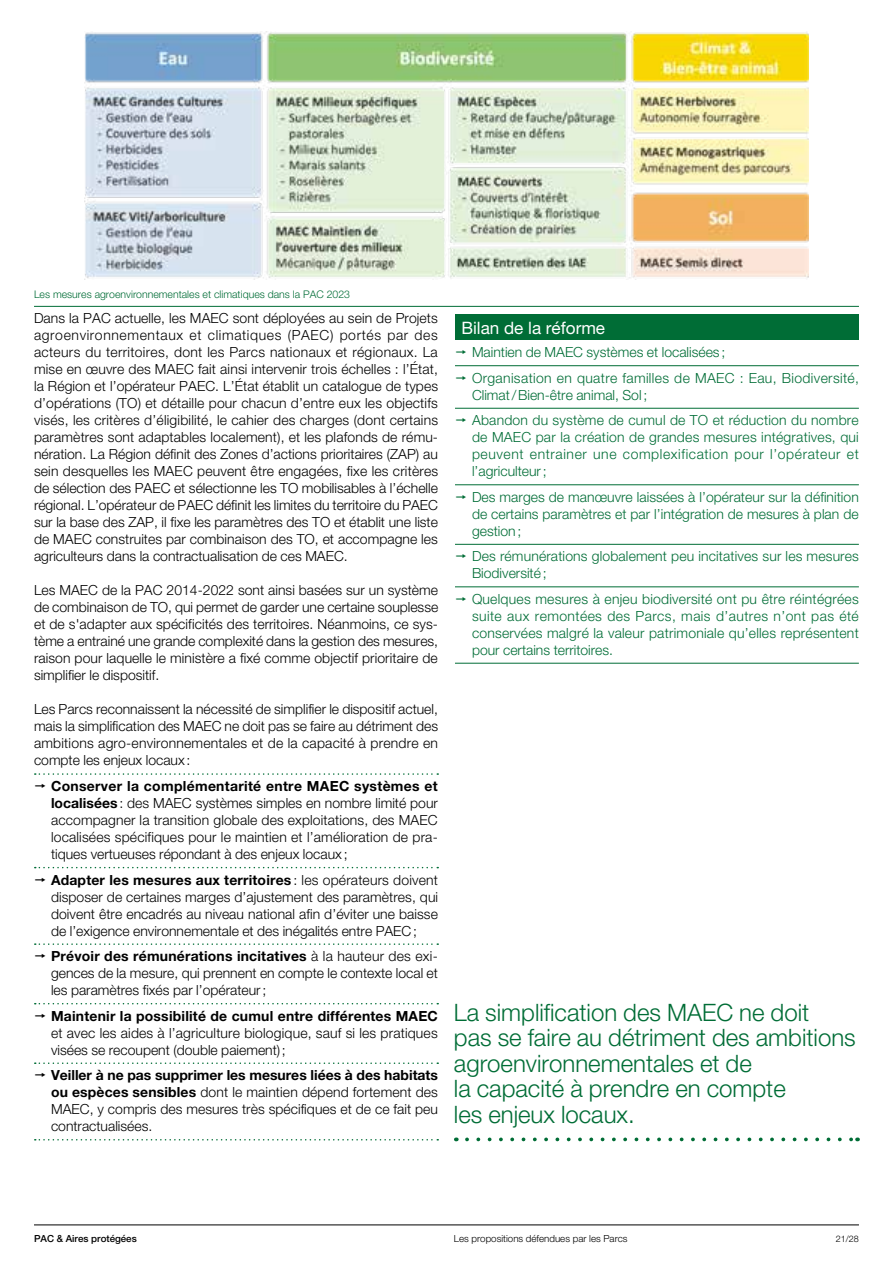
<style>
.page{position:relative;width:893px;height:1263px;background:#fff}
.page>*{position:absolute;margin:0;border:0;box-sizing:border-box;transform-origin:0 0}
.t1{font:24px/25.5px "Helvetica Neue LT 45 Lt";color:#006d36}
.t2{font:17.1px "Helvetica Neue LT 55 Rm";color:#fff}
.t3{font:13.95px/17px "Helvetica Neue LT 45 Lt";color:#000;text-align:justify}
.t4{font:13.95px/17px "Helvetica Neue LT 45 Lt";letter-spacing:.01em;color:#006d36}
.t5{font:13.95px "Helvetica Neue LT 75 Bd";letter-spacing:.015em;color:#000}
.t6{font:10.5px "Helvetica Neue LT 45 Lt";color:#006d36}
.t7{font:9.75px "Helvetica Neue LT 45 Lt";color:#000}
.t8{font:9.75px "Helvetica Neue LT 65 Md";color:#000}
.t9{font:9px "Helvetica Neue LT 45 Lt";color:#000}
.s1{font-family:"Helvetica Neue LT 75 Bd"}
.s2{font-family:"Helvetica Neue LT 45 Lt"}
</style>
<div class="page">
<hr style="left:34px;top:1224px;width:825px;height:1px;background:#000">
<svg style="left:35px;top:773px;width:403px;height:2px"></svg>
<svg style="left:35px;top:867px;width:403px;height:1px"></svg>
<svg style="left:35px;top:943px;width:403px;height:2px"></svg>
<svg style="left:35px;top:1003px;width:403px;height:1px"></svg>
<svg style="left:35px;top:1062px;width:403px;height:2px"></svg>
<svg style="left:35px;top:1139px;width:403px;height:1px"></svg>
<img style="left:85px;top:32px;width:723px;height:248px">
<div style="left:455px;top:315px;width:404px;height:25px;background:#006d36"></div>
<hr style="left:455px;top:365px;width:404px;height:1px;background:#006d36">
<hr style="left:455px;top:408px;width:404px;height:1px;background:#006d36">
<hr style="left:455px;top:484px;width:404px;height:1px;background:#006d36">
<hr style="left:455px;top:544px;width:404px;height:1px;background:#006d36">
<hr style="left:455px;top:587px;width:404px;height:1px;background:#006d36">
<hr style="left:455px;top:663px;width:404px;height:1px;background:#006d36">
<hr style="left:34px;top:306px;width:825px;height:1px;background:#006d36">
<svg style="left:467px;top:1137px;width:384px;height:4px"></svg>
<p class="t6" style="left:34px;top:287px;width:318px">Les mesures agroenvironnementales et climatiques dans la PAC 2023</p>
<p class="t3" style="left:34px;top:309px;width:406px">Dans la PAC actuelle, les MAEC sont déployées au sein de Projets agroenvironnementaux et climatiques (PAEC) portés par des acteurs du territoires, dont les Parcs nationaux et régionaux. La mise en œuvre des MAEC fait ainsi intervenir trois échelles : l’État, la Région et l’opérateur PAEC. L’État établit un catalogue de types d’opérations (TO) et détaille pour chacun d’entre eux les objectifs visés, les critères d’éligibilité, le cahier des charges (dont certains paramètres sont adaptables localement), et les plafonds de rému&shy;nération. La Région définit des Zones d’actions prioritaires (ZAP) au sein desquelles les MAEC peuvent être engagées, fixe les critères de sélection des PAEC et sélectionne les TO mobilisables à l’échelle régional. L’opérateur de PAEC définit les limites du territoire du PAEC sur la base des ZAP, il fixe les paramètres des TO et établit une liste de MAEC construites par combinaison des TO, et accompagne les agriculteurs dans la contractualisation de ces MAEC.</p>
<p class="t3" style="left:34px;top:582px;width:406px">Les MAEC de la PAC 2014-2022 sont ainsi basées sur un système de combinaison de TO, qui permet de garder une certaine souplesse et de s'adapter aux spécificités des territoires. Néanmoins, ce sys&shy;tème a entrainé une grande complexité dans la gestion des mesures, raison pour laquelle le ministère a fixé comme objectif prioritaire de simplifier le dispositif.</p>
<p class="t3" style="left:34px;top:701px;width:406px">Les Parcs reconnaissent la nécessité de simplifier le dispositif actuel, mais la simplification des MAEC ne doit pas se faire au détriment des ambitions agro-environnementales et de la capacité à prendre en compte les enjeux locaux :</p>
<p class="t5" style="left:51px;top:777px;width:388px">Conserver la complémentarité entre MAEC systèmes et</p>
<p class="t3" style="left:51px;top:794px;width:388px"><span class="s1">localisées</span>: des MAEC systèmes simples en nombre limité pour accompagner la transition globale des exploitations, des MAEC localisées spécifiques pour le maintien et l’amélioration de pra&shy;tiques vertueuses répondant à des enjeux locaux ;</p>
<p class="t5" style="left:51px;top:871px;width:389px">Adapter les mesures aux territoires <span class="s2">: les opérateurs doivent</span></p>
<p class="t3" style="left:51px;top:888px;width:389px">disposer de certaines marges d’ajustement des paramètres, qui doivent être encadrés au niveau national afin d’éviter une baisse de l’exigence environnementale et des inégalités entre PAEC;</p>
<p class="t5" style="left:51px;top:947px;width:388px">Prévoir des rémunérations incitatives <span class="s2">à la hauteur des exi-</span></p>
<p class="t3" style="left:51px;top:964px;width:388px">gences de la mesure, qui prennent en compte le contexte local et les paramètres fixés par l’opérateur;</p>
<p class="t5" style="left:51px;top:1007px;width:388px">Maintenir la possibilité de cumul entre différentes MAEC</p>
<p class="t3" style="left:51px;top:1024px;width:388px">et avec les aides à l’agriculture biologique, sauf si les pratiques visées se recoupent (double paiement);</p>
<p class="t5" style="left:51px;top:1066px;width:388px">Veiller à ne pas supprimer les mesures liées à des habitats</p>
<p class="t3" style="left:51px;top:1083px;width:389px"><span class="s1">ou espèces sensibles</span> dont le maintien dépend fortement des MAEC, y compris des mesures très spécifiques et de ce fait peu contractualisées.</p>
<p class="t2" style="left:461px;top:317px;width:145px">Bilan de la réforme</p>
<p class="t4" style="left:472px;top:339px;width:388px;line-height:25.5px">Maintien de MAEC systèmes et localisées ;<br>Organisation en quatre familles de MAEC : Eau, Biodiversité,</p>
<p class="t4" style="left:472px;top:382px;width:388px;line-height:25.5px">Climat/Bien-être animal, Sol;<br>Abandon du système de cumul de TO et réduction du nombre</p>
<p class="t4" style="left:472px;top:428px;width:388px;text-align:justify">de MAEC par la création de grandes mesures intégratives, qui peuvent entrainer une complexification pour l’opérateur et l’agriculteur;</p>
<p class="t4" style="left:472px;top:488px;width:388px;text-align:justify">Des marges de manœuvre laissées à l’opérateur sur la définition de certains paramètres et par l’intégration de mesures à plan de gestion;</p>
<p class="t4" style="left:472px;top:548px;width:388px">Des rémunérations globalement peu incitatives sur les mesures<br>Biodiversité;</p>
<p class="t4" style="left:472px;top:590px;width:388px;text-align:justify">Quelques mesures à enjeu biodiversité ont pu être réintégrées suite aux remontées des Parcs, mais d’autres n’ont pas été conservées malgré la valeur patrimoniale qu’elles représentent pour certains territoires.</p>
<h1 class="t1" style="left:454px;top:999px;width:403px">La simplification des MAEC ne doit<br>pas se faire au détriment des ambitions agroenvironnementales et de<br>la capacité à prendre en compte<br>les enjeux locaux.</h1>
<p class="t8" style="left:34px;top:1232px;width:104px">PAC &amp; Aires protégées</p>
<p class="t9" style="left:836px;top:1233px;width:25px">21/28</p>
<p class="t7" style="left:454px;top:1232px;width:175px">Les propositions défendues par les Parcs</p>
</div>
